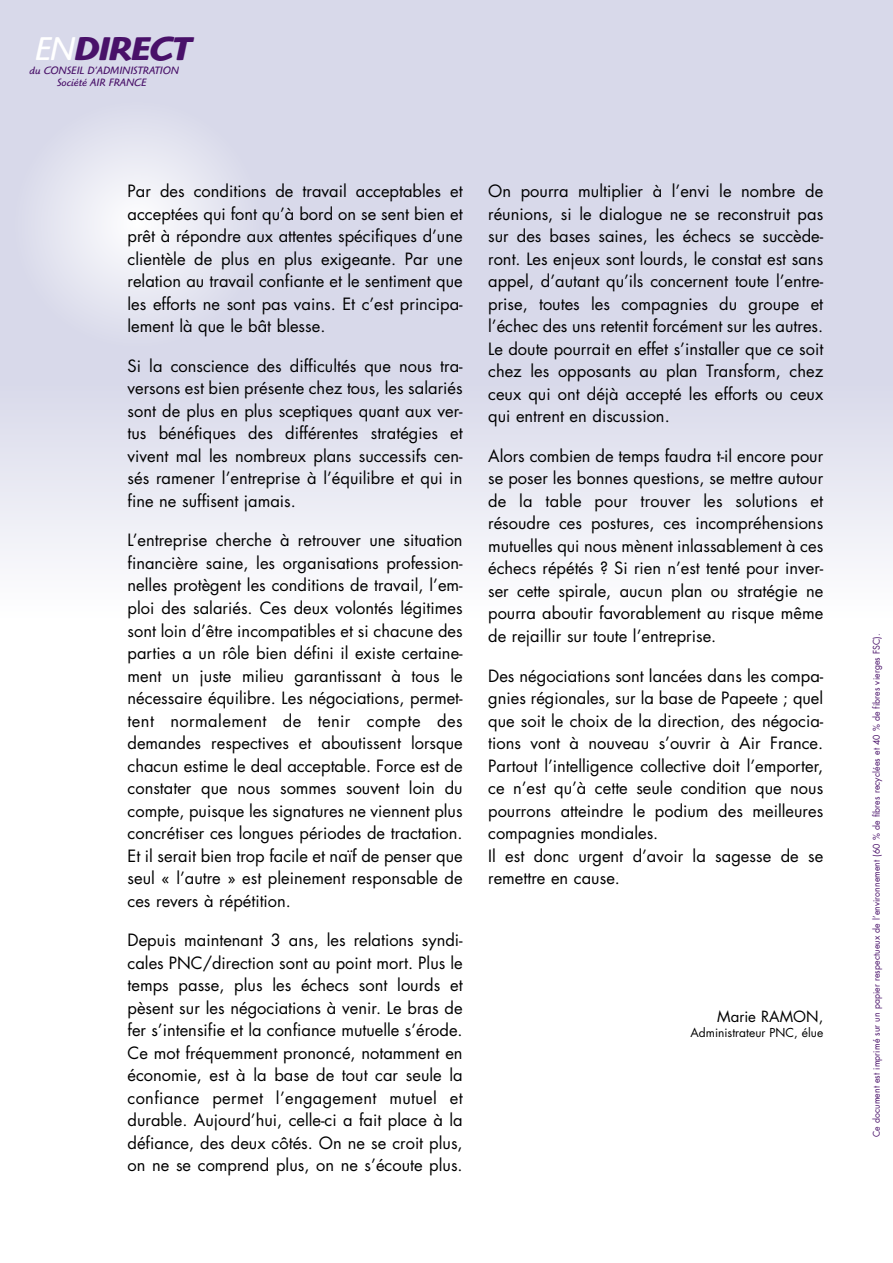
<style>
.page{position:relative;width:893px;height:1263px;background:#fff}
.page>*{position:absolute;margin:0;border:0;box-sizing:border-box;transform-origin:0 0}
.t1{font:italic 700 34.2px "Highlander";letter-spacing:-.03em;color:#491169}
.t2{font:16.5px/22.5px "Futura";color:#000;text-align:justify}
.t3{font:15px "Futura";color:#000}
.t4{font:12px "Futura";color:#000}
.t5{font:italic 11.1px/12.1px "Highlander";color:#491169;text-align:center}
.t6{font:9px "Futura";letter-spacing:.01em;color:#491169;scale:.96 1}
.s1{font-weight:400;color:#fff}
</style>
<div class="page">
<div style="left:0;top:0;width:893px;height:388px;background:#d8d9ea"></div>
<div style="left:0;top:381px;width:893px;height:237px;background:linear-gradient(to bottom,#d8d9ea,#fefeff)"></div>
<svg style="left:13px;top:100px;width:247px;height:247px"></svg>
<h1 class="t1" style="left:35px;top:37px;width:157px"><span class="s1">EN</span>DIRECT</h1>
<p class="t5" style="left:30px;top:66px;width:151px">du CONSEIL D’ADMINISTRATION<br>Société AIR FRANCE</p>
<p class="t2" style="left:128px;top:182px;width:337px">Par des conditions de travail acceptables et acceptées qui font qu’à bord on se sent bien et prêt à répondre aux attentes spécifiques d’une clientèle de plus en plus exigeante. Par une relation au travail confiante et le sentiment que les efforts ne sont pas vains. Et c’est principa&shy;lement là que le bât blesse.</p>
<p class="t2" style="left:128px;top:356px;width:337px">Si la conscience des difficultés que nous tra&shy;versons est bien présente chez tous, les salariés sont de plus en plus sceptiques quant aux ver&shy;tus bénéfiques des différentes stratégies et vivent mal les nombreux plans successifs cen&shy;sés ramener l’entreprise à l’équilibre et qui in fine ne suffisent jamais.</p>
<p class="t2" style="left:128px;top:531px;width:337px">L’entreprise cherche à retrouver une situation financière saine, les organisations profession&shy;nelles protègent les conditions de travail, l’em&shy;ploi des salariés. Ces deux volontés légitimes sont loin d’être incompatibles et si chacune des parties a un rôle bien défini il existe certaine&shy;ment un juste milieu garantissant à tous le nécessaire équilibre. Les négociations, permet&shy;tent normalement de tenir compte des demandes respectives et aboutissent lorsque chacun estime le deal acceptable. Force est de constater que nous sommes souvent loin du compte, puisque les signatures ne viennent plus concrétiser ces longues périodes de tractation.<br>Et il serait bien trop facile et naïf de penser que seul « l’autre » est pleinement responsable de ces revers à répétition.</p>
<p class="t2" style="left:128px;top:930px;width:337px">Depuis maintenant 3 ans, les relations syndi&shy;cales PNC/direction sont au point mort. Plus le temps passe, plus les échecs sont lourds et pèsent sur les négociations à venir. Le bras de fer s’intensifie et la confiance mutuelle s’érode.<br>Ce mot fréquemment prononcé, notamment en économie, est à la base de tout car seule la confiance permet l’engagement mutuel et durable. Aujourd’hui, celle-ci a fait place à la défiance, des deux côtés. On ne se croit plus, on ne se comprend plus, on ne s’écoute plus.</p>
<p class="t2" style="left:488px;top:182px;width:337px">On pourra multiplier à l’envi le nombre de réunions, si le dialogue ne se reconstruit pas sur des bases saines, les échecs se succède&shy;ront. Les enjeux sont lourds, le constat est sans appel, d’autant qu’ils concernent toute l’entre&shy;prise, toutes les compagnies du groupe et l’échec des uns retentit forcément sur les autres.<br>Le doute pourrait en effet s’installer que ce soit chez les opposants au plan Transform, chez ceux qui ont déjà accepté les efforts ou ceux qui entrent en discussion.</p>
<p class="t2" style="left:488px;top:446px;width:337px">Alors combien de temps faudra t-il encore pour se poser les bonnes questions, se mettre autour de la table pour trouver les solutions et résoudre ces postures, ces incompréhensions mutuelles qui nous mènent inlassablement à ces échecs répétés ? Si rien n’est tenté pour inver&shy;ser cette spirale, aucun plan ou stratégie ne pourra aboutir favorablement au risque même de rejaillir sur toute l’entreprise.</p>
<p class="t2" style="left:488px;top:666px;width:337px;text-align:left">Des négociations sont lancées dans les compa&shy;gnies régionales, sur la base de Papeete ; quel que soit le choix de la direction, des négocia&shy;tions vont à nouveau s’ouvrir à Air France.<br>Partout l’intelligence collective doit l’emporter, ce n’est qu’à cette seule condition que nous pourrons atteindre le podium des meilleures compagnies mondiales.<br>Il est donc urgent d’avoir la sagesse de se remettre en cause.</p>
<p class="t3" style="left:717px;top:1009px;width:108px">Marie RAMON,</p>
<p class="t4" style="left:690px;top:1027px;width:134px">Administrateur PNC, élue</p>
<p class="t6" style="left:872px;top:1137px;width:526px;rotate:-90deg">Ce document est imprimé sur un papier respectueux de l’environnement (60 % de fibres recyclées et 40 % de fibres vierges FSC).</p>
</div>
